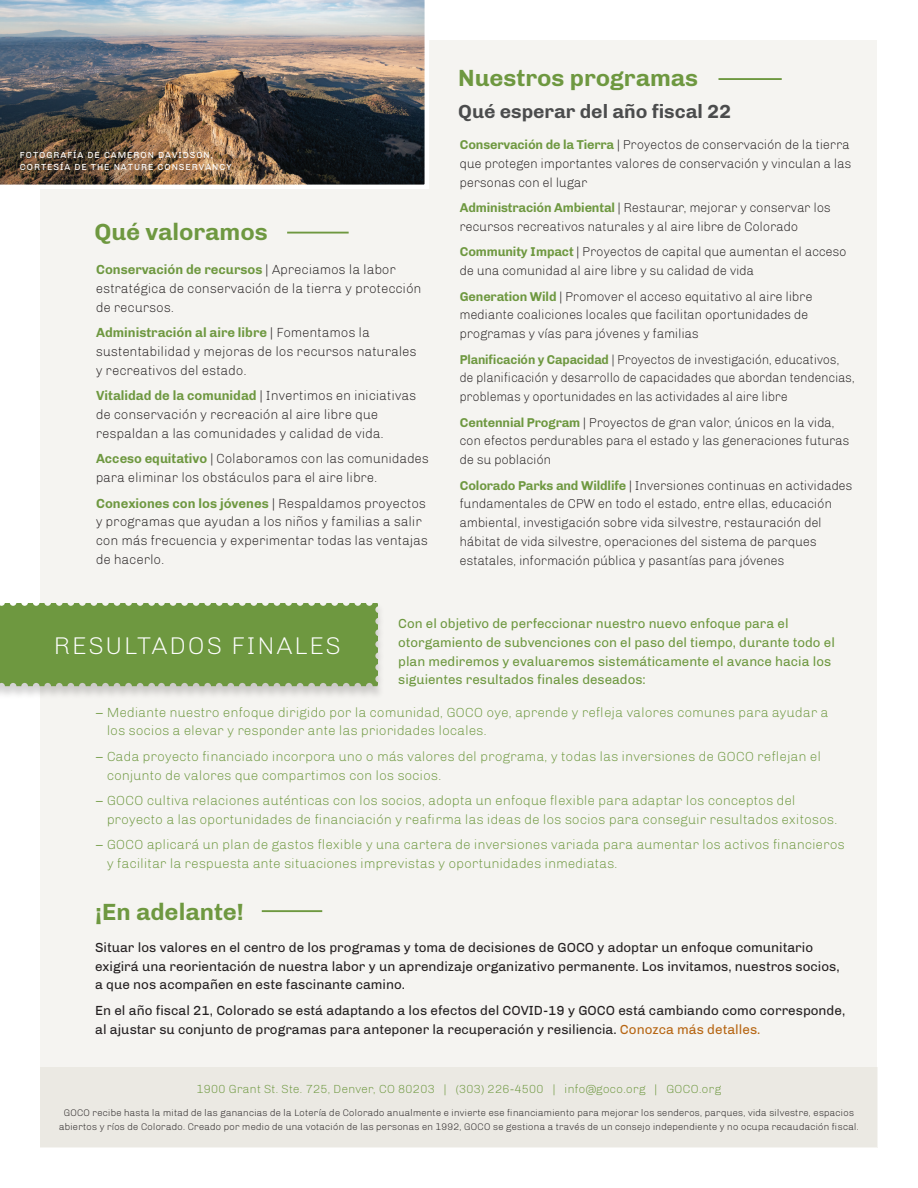
<style>
.page{position:relative;width:918px;height:1188px;background:#fff}
.page>*{position:absolute;margin:0;border:0;box-sizing:border-box;transform-origin:0 0}
.t1{font:300 24.75px "Chivo";letter-spacing:.07em;color:#fff}
.t2{font:700 24px "Chivo";color:#6e9840}
.t3{font:700 19.5px "Chivo";color:#4b4c4d}
.t4{font:300 13.5px/18.8px "Chivo";color:#6e9840}
.t5{font:300 13.5px/18.8px "Chivo";color:#231f20}
.t6{font:13.5px/18.8px "Chivo";color:#231f20}
.t7{font:13.5px/18.8px "Chivo";color:#6e9840}
.t8{font:300 13.5px/18.8px "Chivo";color:#231f20;scale:.96 1}
.t9{font:300 13.2px/18.8px "Chivo";letter-spacing:-.01em;color:#231f20}
.t10{font:300 13.2px/18.8px "Chivo";letter-spacing:-.01em;color:#231f20;scale:.94 1}
.t11{font:300 12px "Chivo";color:#6e9840}
.t12{font:300 9.75px/13.5px "Chivo";color:#231f20;text-align:center}
.t13{font:9px/12px "Chivo";letter-spacing:.11em;color:#fff}
.s1{font-weight:700;color:#6e9840}
.s2{color:#b66512}
</style>
<div class="page">
<div style="left:40px;top:40px;width:838px;height:1108px;background:#f5f4f1"></div>
<div style="left:40px;top:1067px;width:838px;height:81px;background:#ebe9e3"></div>
<hr style="left:287px;top:232px;width:62px;height:2px;background:#6e9840">
<hr style="left:262px;top:910px;width:60px;height:2px;background:#6e9840">
<div style="left:0;top:603px;width:385px;height:97px;background:#231f20;opacity:.2"></div>
<div style="left:0;top:603px;width:378px;height:83px;background:#6e9840"></div>
<hr style="left:718px;top:78px;width:64px;height:2px;background:#6e9840">
<img style="left:0;top:0;width:429px;height:189px">
<p class="t2" style="left:458px;top:64px;width:241px">Nuestros programas</p>
<p class="t13" style="left:20px;top:149px;width:213px">FOTOGRAFÍA DE CAMERON DAVIDSON,<br>CORTESÍA DE THE NATURE CONSERVANCY</p>
<p class="t2" style="left:94px;top:217px;width:175px">Qué valoramos</p>
<p class="t5" style="left:96px;top:261px;width:327px"><span class="s1">Conservación de recursos</span> | Apreciamos la labor estratégica de conservación de la tierra y protección de recursos.</p>
<p class="t5" style="left:96px;top:324px;width:322px"><span class="s1">Administración al aire libre</span> | Fomentamos la sustentabilidad y mejoras de los recursos naturales y recreativos del estado.</p>
<p class="t5" style="left:96px;top:387px;width:322px"><span class="s1">Vitalidad de la comunidad</span> | Invertimos en iniciativas de conservación y recreación al aire libre que respaldan a las comunidades y calidad de vida.</p>
<p class="t8" style="left:96px;top:450px;width:348px"><span class="s1">Acceso equitativo</span> | Colaboramos con las comunidades para eliminar los obstáculos para el aire libre.</p>
<p class="t5" style="left:96px;top:494px;width:334px"><span class="s1">Conexiones con los jóvenes</span> | Respaldamos proyectos y programas que ayudan a los niños y familias a salir con más frecuencia y experimentar todas las ventajas de hacerlo.</p>
<p class="t3" style="left:458px;top:100px;width:274px">Qué esperar del año fiscal 22</p>
<p class="t9" style="left:460px;top:135px;width:393px"><span class="s1">Conservación de la Tierra</span> | Proyectos de conservación de la tierra que protegen importantes valores de conservación y vinculan a las personas con el lugar</p>
<p class="t9" style="left:460px;top:198px;width:373px"><span class="s1">Administración Ambiental</span> | Restaurar, mejorar y conservar los recursos recreativos naturales y al aire libre de Colorado</p>
<p class="t9" style="left:460px;top:242px;width:389px"><span class="s1">Community Impact</span> | Proyectos de capital que aumentan el acceso de una comunidad al aire libre y su calidad de vida</p>
<p class="t9" style="left:460px;top:287px;width:355px"><span class="s1">Generation Wild</span> | Promover el acceso equitativo al aire libre mediante coaliciones locales que facilitan oportunidades de programas y vías para jóvenes y familias</p>
<p class="t10" style="left:460px;top:350px;width:422px"><span class="s1">Planificación y Capacidad</span> | Proyectos de investigación, educativos, de planificación y desarrollo de capacidades que abordan tendencias, problemas y oportunidades en las actividades al aire libre</p>
<p class="t9" style="left:460px;top:413px;width:391px"><span class="s1">Centennial Program</span> | Proyectos de gran valor, únicos en la vida, con efectos perdurables para el estado y las generaciones futuras de su población</p>
<p class="t9" style="left:460px;top:476px;width:394px"><span class="s1">Colorado Parks and Wildlife</span> | Inversiones continuas en actividades fundamentales de CPW en todo el estado, entre ellas, educación ambiental, investigación sobre vida silvestre, restauración del hábitat de vida silvestre, operaciones del sistema de parques estatales, información pública y pasantías para jóvenes</p>
<p class="t7" style="left:398px;top:614px;width:438px">Con el objetivo de perfeccionar nuestro nuevo enfoque para el otorgamiento de subvenciones con el paso del tiempo, durante todo el plan mediremos y evaluaremos sistemáticamente el avance hacia los siguientes resultados finales deseados:</p>
<p class="t4" style="left:107px;top:703px;width:723px;text-indent:-12px">– Mediante nuestro enfoque dirigido por la comunidad, GOCO oye, aprende y refleja valores comunes para ayudar a los socios a elevar y responder ante las prioridades locales.</p>
<p class="t4" style="left:107px;top:747px;width:716px;text-indent:-12px">– Cada proyecto financiado incorpora uno o más valores del programa, y todas las inversiones de GOCO reflejan el conjunto de valores que compartimos con los socios.</p>
<p class="t4" style="left:107px;top:791px;width:732px;text-indent:-12px">– GOCO cultiva relaciones auténticas con los socios, adopta un enfoque flexible para adaptar los conceptos del proyecto a las oportunidades de financiación y reafirma las ideas de los socios para conseguir resultados exitosos.</p>
<p class="t4" style="left:107px;top:835px;width:739px;text-indent:-12px">– GOCO aplicará un plan de gastos flexible y una cartera de inversiones variada para aumentar los activos financieros y facilitar la respuesta ante situaciones imprevistas y oportunidades inmediatas.</p>
<p class="t1" style="left:54px;top:631px;width:289px">RESULTADOS FINALES</p>
<p class="t2" style="left:95px;top:897px;width:150px">¡En adelante!</p>
<p class="t6" style="left:95px;top:938px;width:746px">Situar los valores en el centro de los programas y toma de decisiones de GOCO y adoptar un enfoque comunitario exigirá una reorientación de nuestra labor y un aprendizaje organizativo permanente. Los invitamos, nuestros socios, a que nos acompañen en este fascinante camino.</p>
<p class="t6" style="left:95px;top:1001px;width:752px">En el año fiscal 21, Colorado se está adaptando a los efectos del COVID-19 y GOCO está cambiando como corresponde, al ajustar su conjunto de programas para anteponer la recuperación y resiliencia. <span class="s2">Conozca más detalles.</span></p>
<p class="t11" style="left:197px;top:1082px;width:526px">1900 Grant St. Ste. 725, Denver, CO 80203 | (303) 226-4500 | info@goco.org | GOCO.org</p>
<p class="t12" style="left:59px;top:1106px;width:801px">GOCO recibe hasta la mitad de las ganancias de la Lotería de Colorado anualmente e invierte ese financiamiento para mejorar los senderos, parques, vida silvestre, espacios abiertos y ríos de Colorado. Creado por medio de una votación de las personas en 1992, GOCO se gestiona a través de un consejo independiente y no ocupa recaudación fiscal.</p>
</div>
